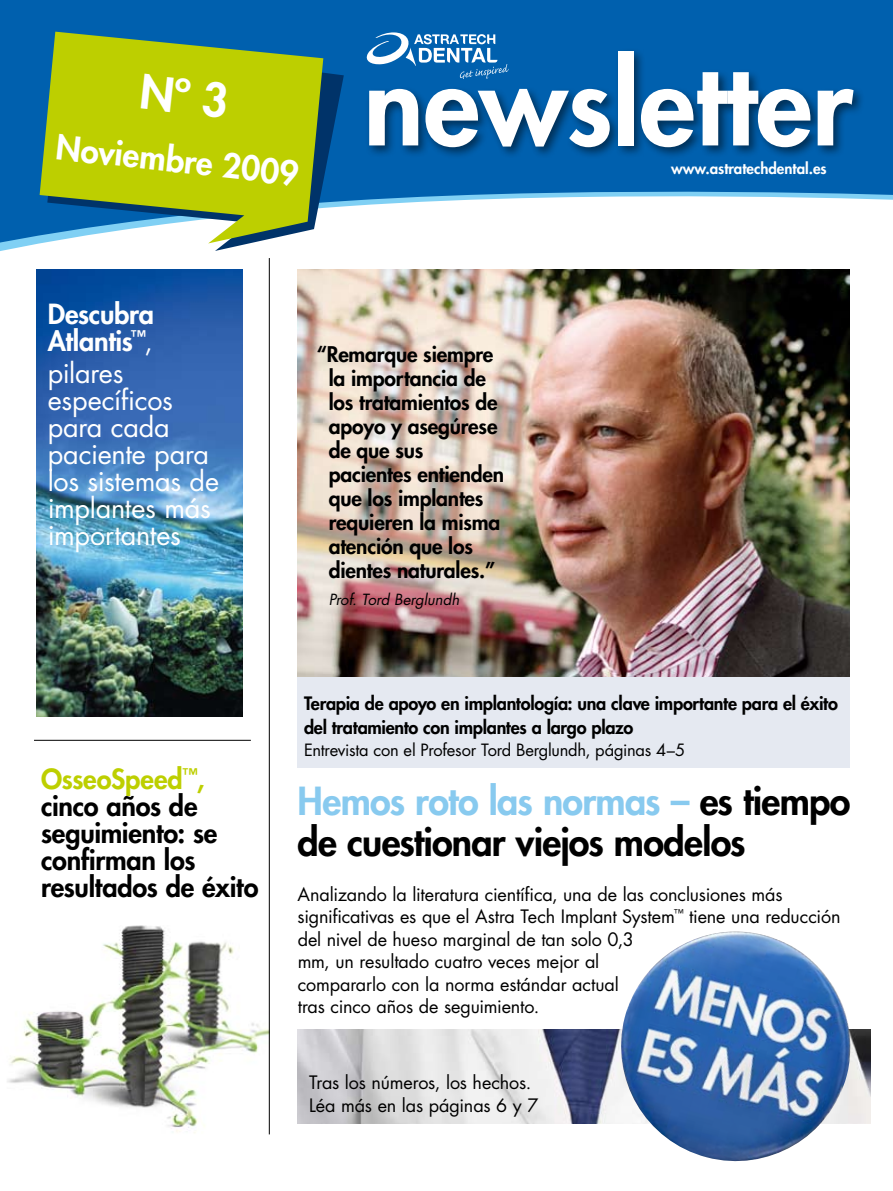
<style>
.page{position:relative;width:893px;height:1191px;background:#fff}
.page>*{position:absolute;margin:0;border:0;box-sizing:border-box;transform-origin:0 0}
.t1{font:800 111.45px "Futura Std";color:#fff}
.t2{font:800 37.65px/40.5px "Futura Std";letter-spacing:-.02em;color:#000}
.t3{font:800 33px "Futura Std";color:#fff}
.t4{font:27px/27px "Futura Std";letter-spacing:-.01em;color:#fff}
.t5{font:800 27px/27px "Futura Std";letter-spacing:-.01em;color:#000}
.t6{font:800 27px/27px "Futura Std";letter-spacing:-.01em;color:#fff}
.t7{font:800 21px/24px "Futura Std";letter-spacing:-.01em;color:#000}
.t8{font:18px/22.5px "Futura Std";letter-spacing:-.01em;color:#000}
.t9{font:800 18px/24px "Futura Std";letter-spacing:-.015em;color:#000}
.t10{font:16.5px "Futura Std";letter-spacing:-.015em;color:#000}
.t11{font:800 15px "Futura Std";color:#fff}
.t12{font:italic 15px "Futura Std";letter-spacing:-.005em;color:#000}
.s1{font-weight:400}
.s2{color:#bdcf00}
.s3{color:#88caef}
</style>
<div class="page">
<img style="left:7px;top:910px;width:262px;height:225px">
<svg style="left:0;top:0;width:893px;height:251px;fill:#0060ae"></svg>
<svg style="left:47px;top:39px;width:297px;height:212px"></svg>
<svg style="left:40px;top:32px;width:283px;height:211px;background:#9dbb2f"></svg>
<div style="left:365px;top:47px;width:528px;height:164px;background:#000;opacity:.5"></div>
<svg style="left:367px;top:32px;width:142px;height:47px"></svg>
<img style="left:36px;top:269px;width:206px;height:447px">
<hr style="left:269px;top:258px;width:1px;height:876px;background:#000">
<img style="left:298px;top:1029px;width:573px;height:94px">
<hr style="left:34px;top:740px;width:217px;height:1px;background:#000">
<img style="left:609px;top:931px;width:254px;height:231px">
<img style="left:297px;top:269px;width:553px;height:408px">
<div style="left:297px;top:677px;width:553px;height:90px;background:#e5e9f1"></div>
<div style="left:141px;top:73px;width:87px;height:45px;background:#bdcf00"></div>
<h3 class="t3" style="left:58px;top:127px;width:245px;rotate:6deg">Noviembre 2009</h3>
<h1 class="t1" style="left:364px;top:34px;width:491px">newsletter</h1>
<p class="t11" style="left:671px;top:159px;width:157px">www.astratechdental.es</p>
<h3 class="t6" style="left:48px;top:301px;width:108px">Descubra<br>Atlantis<sup>™</sup><span class="s1">,</span></h3>
<h3 class="t4" style="left:48px;top:359px;width:173px">pilares específicos para cada paciente para los sistemas de implantes más importantes</h3>
<p class="t7" style="left:329px;top:342px;width:177px;text-indent:-12px">“Remarque siempre la importancia de los tratamientos de apoyo y asegúrese de que sus pacientes entienden que los implantes requieren la misma atención que los dientes naturales.”</p>
<p class="t12" style="left:329px;top:590px;width:132px">Prof. Tord Berglundh</p>
<h3 class="t5" style="left:41px;top:765px;width:219px"><span class="s2">OsseoSpeed</span><sup>™</sup><span class="s2">, </span>cinco años de seguimiento: se confirman los resultados de éxito</h3>
<p class="t9" style="left:304px;top:691px;width:535px">Terapia de apoyo en implantología: una clave importante para el éxito del tratamiento con implantes a largo plazo</p>
<p class="t10" style="left:304px;top:739px;width:383px">Entrevista con el Profesor Tord Berglundh, páginas 4–5</p>
<h2 class="t2" style="left:298px;top:781px;width:554px"><span class="s3">Hemos roto las normas –</span> es tiempo de cuestionar viejos modelos</h2>
<p class="t8" style="left:298px;top:883px;width:544px">Analizando la literatura científica, una de las conclusiones más significativas es que el Astra Tech Implant System<sup>™</sup> tiene una reducción del nivel de hueso marginal de tan solo 0,3<br>mm, un resultado cuatro veces mejor al<br>compararlo con la norma estándar actual<br>tras cinco años de seguimiento.</p>
<p class="t8" style="left:309px;top:1071px;width:231px">Tras los números, los hechos.<br>Léa más en las páginas 6 y 7</p>
</div>
